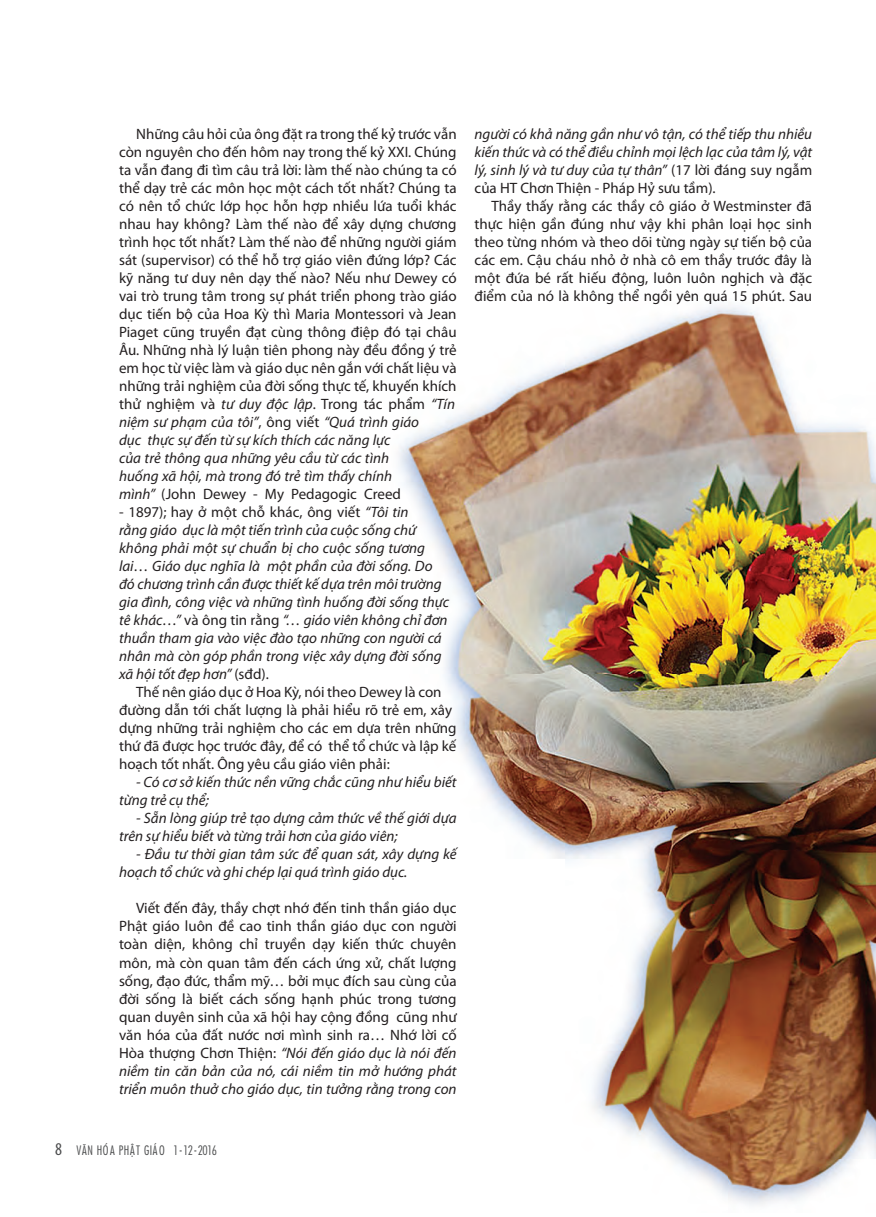
<style>
.page{position:relative;width:876px;height:1217px;background:#fff}
.page>*{position:absolute;margin:0;border:0;box-sizing:border-box;transform-origin:0 0}
.t1{font:15px/18px "Myriad Pro";color:#231f20}
.t2{font:italic 15px/18px "Myriad Pro";color:#231f20}
.t3{font:12.75px "Vn Fujiyama Light Condensed 2";letter-spacing:.05em;color:#4b4c4d}
.s1{font-style:italic}
.s2{font-style:normal}
.s3{font-family:"Myriad Pro";font-stretch:condensed;font-size:18px}
</style>
<div class="page">
<img style="left:398px;top:306px;width:478px;height:899px">
<p class="t1" style="left:119px;top:126px;width:339px;text-indent:17px">Những câu hỏi của ông đặt ra trong thế kỷ trước vẫn còn nguyên cho đến hôm nay trong thế kỷ XXI. Chúng ta vẫn đang đi tìm câu trả lời: làm thế nào chúng ta có thể dạy trẻ các môn học một cách tốt nhất? Chúng ta có nên tổ chức lớp học hỗn hợp nhiều lứa tuổi khác nhau hay không? Làm thế nào để xây dựng chương trình học tốt nhất? Làm thế nào để những người giám sát (supervisor) có thể hỗ trợ giáo viên đứng lớp? Các kỹ năng tư duy nên dạy thế nào? Nếu như Dewey có vai trò trung tâm trong sự phát triển phong trào giáo dục tiến bộ của Hoa Kỳ thì Maria Montessori và Jean Piaget cũng truyền đạt cùng thông điệp đó tại châu Âu. Những nhà lý luận tiên phong này đều đồng ý trẻ em học từ việc làm và giáo dục nên gắn với chất liệu và những trải nghiệm của đời sống thực tế, khuyến khích thử nghiệm và <span class="s1">tư duy độc lập</span>. Trong tác phẩm <span class="s1">“Tín niệm sư phạm của tôi”</span>, ông viết <span class="s1">“Quá trình giáo<br>dục thực sự đến từ sự kích thích các năng lực<br>của trẻ thông qua những yêu cầu từ các tình<br>huống xã hội, mà trong đó trẻ tìm thấy chính<br>mình”</span> (John Dewey - My Pedagogic Creed</p>
<p class="t1" style="left:119px;top:504px;width:291px">- 1897); hay ở một chỗ khác, ông viết <span class="s1">“Tôi tin</span></p>
<p class="t2" style="left:119px;top:522px;width:298px">rằng giáo dục là một tiến trình của cuộc sống chứ</p>
<p class="t2" style="left:119px;top:540px;width:307px">không phải một sự chuẩn bị cho cuộc sống tương</p>
<p class="t2" style="left:119px;top:558px;width:315px">lai… Giáo dục nghĩa là một phần của đời sống. Do</p>
<p class="t2" style="left:119px;top:576px;width:324px">đó chương trình cần được thiết kế dựa trên môi trường</p>
<p class="t2" style="left:119px;top:594px;width:332px">gia đình, công việc và những tình huống đời sống thực</p>
<p class="t2" style="left:119px;top:612px;width:330px">tê khác…” <span class="s2">và ông tin rằng</span> “… giáo viên không chỉ đơn</p>
<p class="t2" style="left:119px;top:630px;width:324px">thuần tham gia vào việc đào tạo những con người cá</p>
<p class="t2" style="left:119px;top:648px;width:324px">nhân mà còn góp phần trong việc xây dựng đời sống</p>
<p class="t2" style="left:119px;top:666px;width:151px">xã hội tốt đẹp hơn” <span class="s2">(sđd).</span></p>
<p class="t1" style="left:136px;top:684px;width:307px">Thế nên giáo dục ở Hoa Kỳ, nói theo Dewey là con</p>
<p class="t1" style="left:119px;top:702px;width:334px">đường dẫn tới chất lượng là phải hiểu rõ trẻ em, xây</p>
<p class="t1" style="left:119px;top:720px;width:339px">dựng những trải nghiệm cho các em dựa trên những</p>
<p class="t1" style="left:119px;top:738px;width:339px">thứ đã được học trước đây, để có thể tổ chức và lập kế</p>
<p class="t1" style="left:119px;top:756px;width:272px">hoạch tốt nhất. Ông yêu cầu giáo viên phải:</p>
<p class="t2" style="left:119px;top:774px;width:339px;text-indent:17px">- Có cơ sở kiến thức nền vững chắc cũng như hiểu biết từng trẻ cụ thể;</p>
<p class="t2" style="left:119px;top:810px;width:339px;text-indent:17px">- Sẵn lòng giúp trẻ tạo dựng cảm thức về thế giới dựa trên sự hiểu biết và từng trải hơn của giáo viên;</p>
<p class="t2" style="left:119px;top:846px;width:339px;text-indent:17px">- Đầu tư thời gian tâm sức để quan sát, xây dựng kế hoạch tổ chức và ghi chép lại quá trình giáo dục.</p>
<p class="t1" style="left:119px;top:900px;width:339px;text-align:justify;text-indent:17px">Viết đến đây, thầy chợt nhớ đến tinh thần giáo dục Phật giáo luôn đề cao tinh thần giáo dục con người toàn diện, không chỉ truyền dạy kiến thức chuyên môn, mà còn quan tâm đến cách ứng xử, chất lượng sống, đạo đức, thẩm mỹ… bởi mục đích sau cùng của đời sống là biết cách sống hạnh phúc trong tương quan duyên sinh của xã hội hay cộng đồng cũng như văn hóa của đất nước nơi mình sinh ra… Nhớ lời cố Hòa thượng Chơn Thiện: <span class="s1">“Nói đến giáo dục là nói đến niềm tin căn bản của nó, cái niềm tin mở hướng phát triển muôn thuở cho giáo dục, tin tưởng rằng trong con</span></p>
<p class="t2" style="left:475px;top:126px;width:339px">người có khả năng gần như vô tận, có thể tiếp thu nhiều</p>
<p class="t2" style="left:475px;top:144px;width:339px">kiến thức và có thể điều chỉnh mọi lệch lạc của tâm lý, vật</p>
<p class="t2" style="left:475px;top:162px;width:339px">lý, sinh lý và tư duy của tự thân” <span class="s2">(17 lời đáng suy ngẫm</span></p>
<p class="t1" style="left:475px;top:180px;width:243px">của HT Chơn Thiện - Pháp Hỷ sưu tầm).</p>
<p class="t1" style="left:492px;top:198px;width:322px">Thầy thấy rằng các thầy cô giáo ở Westminster đã</p>
<p class="t1" style="left:475px;top:216px;width:339px">thực hiện gần đúng như vậy khi phân loại học sinh</p>
<p class="t1" style="left:475px;top:234px;width:339px">theo từng nhóm và theo dõi từng ngày sự tiến bộ của</p>
<p class="t1" style="left:475px;top:252px;width:339px">các em. Cậu cháu nhỏ ở nhà cô em thầy trước đây là</p>
<p class="t1" style="left:475px;top:270px;width:339px">một đứa bé rất hiếu động, luôn luôn nghịch và đặc</p>
<p class="t1" style="left:475px;top:288px;width:339px">điểm của nó là không thể ngồi yên quá 15 phút. Sau</p>
<p class="t3" style="left:55px;top:1144px;width:163px"><span class="s3">8</span> VÙN HOÁA PHÊÅT GIAÁO 1 - 12 - 2016</p>
</div>
